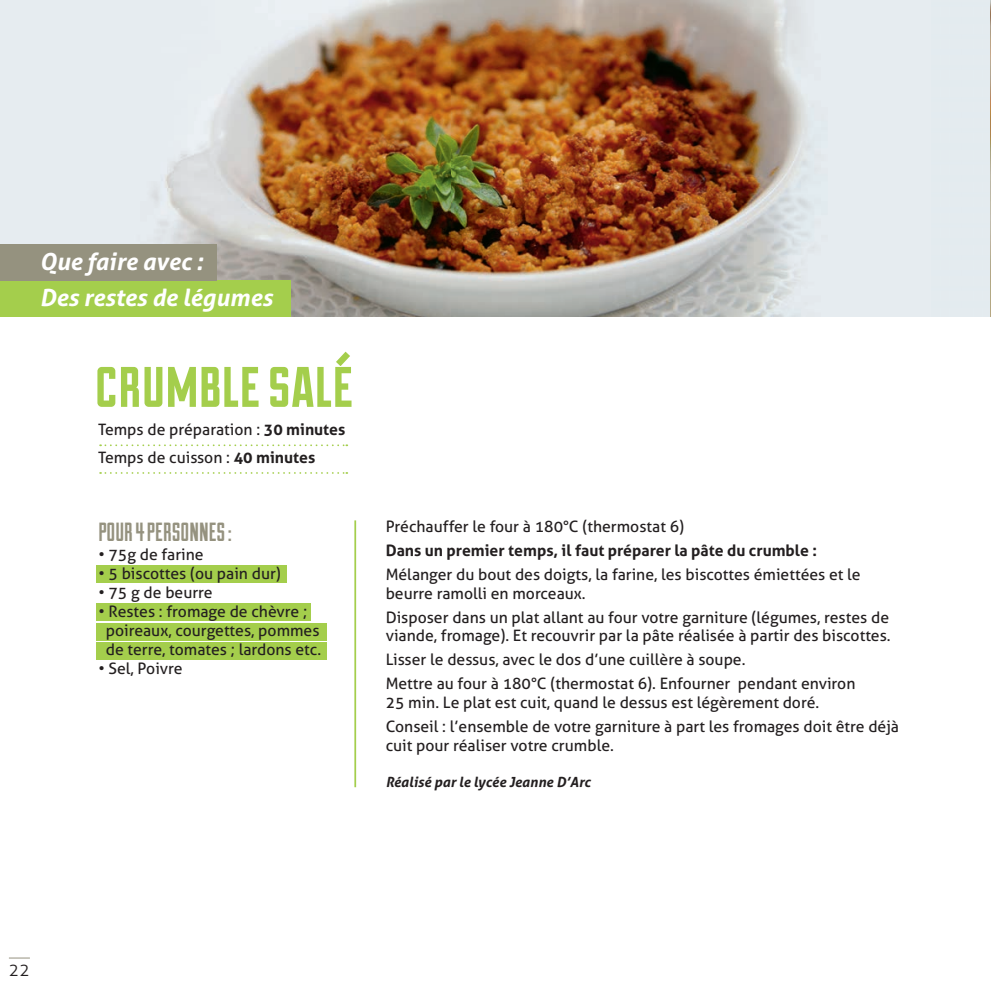
<style>
.page{position:relative;width:991px;height:992px;background:#fff}
.page>*{position:absolute;margin:0;border:0;box-sizing:border-box;transform-origin:0 0}
.t1{font:70px "Duke Fill";color:#a4ce4c}
.t2{font:26.25px "Duke Fill";color:#95927f}
.t3{font:italic 700 23.62px/36.1px "Aller";color:#fff}
.t4{font:300 17.5px "Aller";color:#231f20}
.t5{font:15.75px/18.9px "Aller";color:#231f20}
.t6{font:700 15.75px "Aller";color:#231f20}
.t7{font:italic 700 14px "Aller";color:#231f20}
.s1{font-weight:700}
</style>
<div class="page">
<img style="left:0;top:0;width:991px;height:317px">
<svg style="left:9px;top:957px;width:21px;height:1px"></svg>
<div style="left:96px;top:603px;width:215px;height:18px;background:#a4ce4c"></div>
<div style="left:96px;top:623px;width:230px;height:17px;background:#a4ce4c"></div>
<div style="left:96px;top:642px;width:230px;height:17px;background:#a4ce4c"></div>
<div style="left:96px;top:565px;width:190px;height:18px;background:#a4ce4c"></div>
<svg style="left:100px;top:444px;width:247px;height:2px"></svg>
<svg style="left:100px;top:472px;width:247px;height:2px"></svg>
<hr style="left:354px;top:520px;width:2px;height:267px;background:#a4ce4c">
<div style="left:0;top:281px;width:291px;height:36px;background:#a4ce4c"></div>
<div style="left:0;top:245px;width:216px;height:36px;background:#95927f"></div>
<h3 class="t3" style="left:40px;top:243px;width:234px">Que faire avec :<br>Des restes de légumes</h3>
<h1 class="t1" style="left:95px;top:342px;width:260px">crumble salé</h1>
<p class="t5" style="left:98px;top:415px;width:249px;line-height:28px">Temps de préparation : <span class="s1">30 minutes<br></span>Temps de cuisson : <span class="s1">40 minutes</span></p>
<h2 class="t2" style="left:98px;top:517px;width:134px">POUR 4 PERSONNES :</h2>
<p class="t5" style="left:98px;top:545px;width:107px">• 75g de farine</p>
<p class="t5" style="left:98px;top:564px;width:184px">• 5 biscottes (ou pain dur)</p>
<p class="t5" style="left:98px;top:583px;width:116px">• 75 g de beurre</p>
<p class="t5" style="left:106px;top:602px;width:217px;text-indent:-7px">• Restes : fromage de chèvre ; poireaux, courgettes, pommes de terre, tomates ; lardons etc.</p>
<p class="t5" style="left:98px;top:658px;width:86px">• Sel, Poivre</p>
<p class="t5" style="left:385px;top:517px;width:300px">Préchauffer le four à 180°C (thermostat 6)</p>
<p class="t6" style="left:385px;top:540px;width:432px">Dans un premier temps, il faut préparer la pâte du crumble :</p>
<p class="t5" style="left:385px;top:564px;width:476px">Mélanger du bout des doigts, la farine, les biscottes émiettées et le beurre ramolli en morceaux.</p>
<p class="t5" style="left:385px;top:607px;width:506px">Disposer dans un plat allant au four votre garniture (légumes, restes de viande, fromage). Et recouvrir par la pâte réalisée à partir des biscottes.</p>
<p class="t5" style="left:385px;top:647px;width:471px;line-height:23.8px">Lisser le dessus, avec le dos d’une cuillère à soupe.<br>Mettre au four à 180°C (thermostat 6). Enfourner pendant environ</p>
<p class="t5" style="left:385px;top:690px;width:515px;line-height:23.8px">25 min. Le plat est cuit, quand le dessus est légèrement doré.<br>Conseil : l’ensemble de votre garniture à part les fromages doit être déjà</p>
<p class="t5" style="left:385px;top:735px;width:229px">cuit pour réaliser votre crumble.</p>
<p class="t7" style="left:385px;top:773px;width:206px">Réalisé par le lycée Jeanne D’Arc</p>
<p class="t4" style="left:9px;top:959px;width:23px">22</p>
</div>
